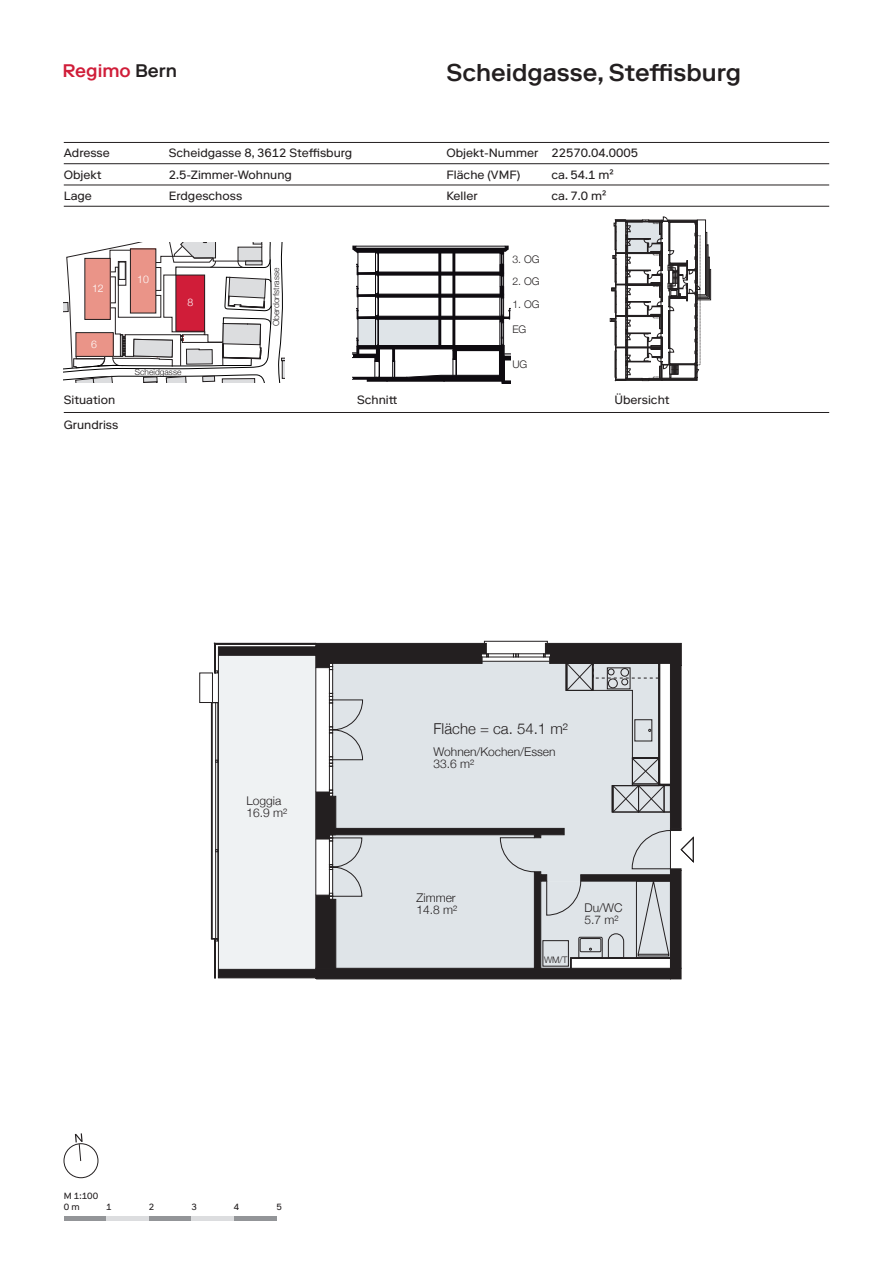
<style>
.page{position:relative;width:893px;height:1263px;background:#fff}
.page>*{position:absolute;margin:0;border:0;box-sizing:border-box;transform-origin:0 0}
.t1{font:500 24.3px "Riforma LL";color:#231f20}
.t2{font:500 18.15px "Riforma LL";color:#d01d39}
.t3{font:300 15px "Helvetica Neue";color:#231f20}
.Text{font:12px "Riforma LL";color:#231f20}
.t4{font:300 12px/12px "Helvetica Neue";color:#231f20}
.t5{font:300 10.5px "Helvetica Neue";color:#231f20}
.t6{font:300 10.5px "Helvetica Neue";color:#fff}
.t7{font:9px "Riforma LL";color:#231f20}
.t8{font:300 9px "Helvetica Neue";color:#231f20}
.t9{font:300 8.4px "Helvetica Neue";letter-spacing:-.005em;color:#231f20}
.s1{color:#231f20}
</style>
<div class="page">
<div style="left:484px;top:641px;width:63px;height:3px;border:1px solid #231f20"></div>
<svg style="left:211px;top:642px;width:483px;height:337px"></svg>
<div style="left:593px;top:663px;width:66px;height:15px;border:1px dashed #231f20"></div>
<svg style="left:278px;top:242px;width:7px;height:141px"></svg>
<svg style="left:64px;top:242px;width:207px;height:141px"></svg>
<svg style="left:353px;top:246px;width:157px;height:137px"></svg>
<svg style="left:610px;top:217px;width:101px;height:164px"></svg>
<div style="left:697px;top:236px;width:3px;height:129px;border:1px dashed #231f20"></div>
<hr style="left:64px;top:412px;width:765px;height:1px;background:#231f20">
<hr style="left:64px;top:142px;width:765px;height:1px;background:#231f20">
<hr style="left:64px;top:163px;width:765px;height:1px;background:#231f20">
<hr style="left:64px;top:185px;width:765px;height:1px;background:#231f20">
<hr style="left:64px;top:206px;width:765px;height:1px;background:#231f20">
<hr style="left:64px;top:1216px;width:42px;height:4px;background:#939598">
<hr style="left:106px;top:1216px;width:43px;height:4px;background:#dcdddf">
<hr style="left:149px;top:1216px;width:42px;height:4px;background:#939598">
<hr style="left:191px;top:1216px;width:43px;height:4px;background:#dcdddf">
<hr style="left:234px;top:1216px;width:42px;height:4px;background:#939598">
<div style="left:64px;top:1143px;width:34px;height:35px;border:1px solid #231f20;border-radius:50%"></div>
<svg style="left:75px;top:1133px;width:8px;height:28px"></svg>
<h2 class="t2" style="left:63px;top:60px;width:116px">Regimo <span class="s1">Bern</span></h2>
<p class="Text" style="left:64px;top:146px;width:48px">Adresse</p>
<p class="Text" style="left:169px;top:146px;width:185px">Scheidgasse 8, 3612 Steffisburg</p>
<p class="Text" style="left:64px;top:167px;width:39px">Objekt</p>
<p class="Text" style="left:169px;top:167px;width:125px">2.5-Zimmer-Wohnung</p>
<p class="Text" style="left:64px;top:189px;width:30px">Lage</p>
<p class="Text" style="left:169px;top:189px;width:75px">Erdgeschoss</p>
<p class="t6" style="left:92px;top:279px;width:13px">12</p>
<p class="t6" style="left:91px;top:336px;width:7px">6</p>
<p class="t6" style="left:137px;top:270px;width:13px">10</p>
<p class="t6" style="left:187px;top:294px;width:7px">8</p>
<p class="t9" style="left:135px;top:366px;width:48px">Scheidgasse</p>
<p class="t9" style="left:269px;top:326px;width:60px;rotate:-90deg">O essar tsf rodreb</p>
<h1 class="t1" style="left:446px;top:58px;width:296px">Scheidgasse, Steffisburg</h1>
<p class="Text" style="left:446px;top:146px;width:193px">Objekt-Nummer 22570.04.0005</p>
<p class="Text" style="left:446px;top:167px;width:75px">Fläche (VMF)</p>
<p class="Text" style="left:551px;top:167px;width:64px">ca. 54.1 m²</p>
<p class="Text" style="left:446px;top:189px;width:33px">Keller</p>
<p class="Text" style="left:551px;top:189px;width:56px">ca. 7.0 m²</p>
<p class="t5" style="left:512px;top:251px;width:29px">3. OG</p>
<p class="t5" style="left:512px;top:273px;width:29px">2. OG</p>
<p class="t5" style="left:512px;top:296px;width:29px">1. OG</p>
<p class="t5" style="left:512px;top:321px;width:16px">EG</p>
<p class="t5" style="left:512px;top:356px;width:16px">UG</p>
<p class="Text" style="left:64px;top:393px;width:53px">Situation</p>
<p class="Text" style="left:614px;top:393px;width:57px">Übersicht</p>
<p class="Text" style="left:357px;top:393px;width:42px">Schnitt</p>
<p class="Text" style="left:64px;top:418px;width:56px">Grundriss</p>
<p class="t4" style="left:246px;top:793px;width:42px">Loggia<br>16.9 m²</p>
<p class="t7" style="left:64px;top:1191px;width:36px">M 1:100</p>
<p class="t7" style="left:64px;top:1201px;width:17px">0 m</p>
<p class="t7" style="left:106px;top:1201px;width:7px">1</p>
<p class="t7" style="left:149px;top:1201px;width:7px">2</p>
<p class="t7" style="left:191px;top:1201px;width:7px">3</p>
<p class="t7" style="left:234px;top:1201px;width:7px">4</p>
<p class="t7" style="left:276px;top:1201px;width:7px">5</p>
<p class="t3" style="left:434px;top:717px;width:136px">Fläche = ca. 54.1 m²</p>
<p class="t4" style="left:434px;top:744px;width:124px">Wohnen/Kochen/Essen<br>33.6 m²</p>
<p class="t4" style="left:417px;top:890px;width:42px">Zimmer<br>14.8 m²</p>
<p class="t4" style="left:585px;top:901px;width:39px">Du/WC<br>5.7 m²</p>
<p class="t8" style="left:544px;top:953px;width:25px">WM/T</p>
</div>
